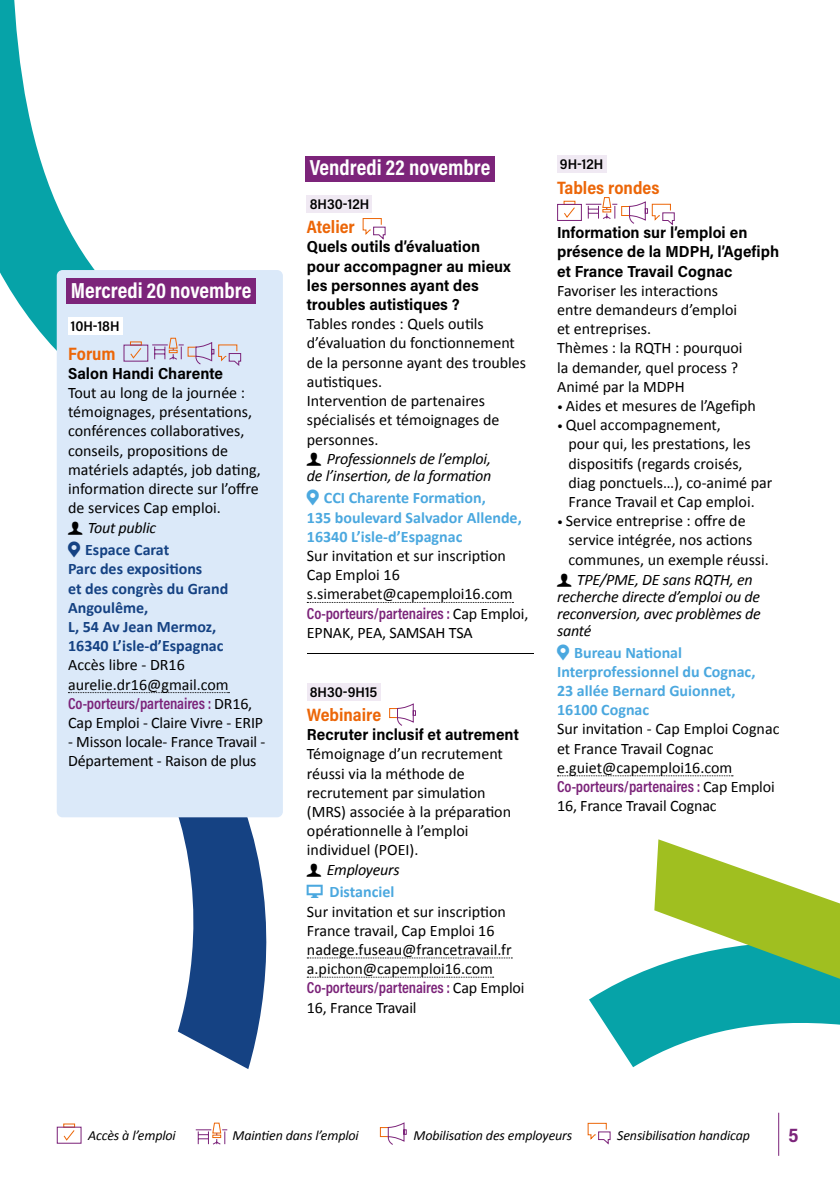
<style>
.page{position:relative;width:840px;height:1191px;background:#fff}
.page>*{position:absolute;margin:0;border:0;box-sizing:border-box;transform-origin:0 0}
.t1{font:22px "Acumin Variable Concept";letter-spacing:-.075em;color:#fff}
.t2{font:20px "Acumin Variable Concept";color:#7c247a}
.t3{font:18px "Acumin Variable Concept";letter-spacing:-.01em;color:#ec6608}
.t4{font:16px/19.2px "Calibri";color:#000}
.t5{font:16px/19.2px "Acumin Variable Concept";letter-spacing:.03em;color:#000}
.t6{font:700 16px/19.2px "Calibri";color:#4ba8df}
.t7{font:italic 16px/17px "Calibri";letter-spacing:-.015em;color:#000;text-align:right}
.t8{font:16px "Acumin Variable Concept";letter-spacing:-.08em;color:#7b2379}
.t9{font:700 16px/19.2px "Calibri";color:#154283}
.t10{font:italic 14px "Calibri";letter-spacing:-.01em;color:#000}
.t11{font:14px "Acumin Variable Concept";letter-spacing:-.015em;color:#000}
.s1{font-family:"Calibri";color:#000}
.s2{font-size:12px}
</style>
<div class="page">
<div style="left:57px;top:1126px;width:24px;height:17px;border:1px solid #7c247a"></div>
<svg style="left:63px;top:1130px;width:12px;height:11px"></svg>
<svg style="left:195px;top:1122px;width:33px;height:23px"></svg>
<svg style="left:379px;top:1122px;width:28px;height:23px"></svg>
<svg style="left:587px;top:1122px;width:23px;height:23px"></svg>
<hr style="left:777px;top:1112px;width:1px;height:43px;background:#7c247a">
<svg style="left:144px;top:817px;width:134px;height:252px"></svg>
<svg style="left:0;top:0;width:95px;height:351px"></svg>
<svg style="left:589px;top:967px;width:250px;height:101px;fill:#06a3a8"></svg>
<div style="left:57px;top:270px;width:226px;height:547px;background:#dbe9f9;border-radius:6px"></div>
<div style="left:66px;top:278px;width:189px;height:26px;background:#7c247a"></div>
<div style="left:68px;top:318px;width:54px;height:17px;background:#fff"></div>
<svg style="left:68px;top:692px;width:161px;height:1px"></svg>
<div style="left:123px;top:344px;width:25px;height:18px;border:1px solid #7c247a"></div>
<svg style="left:130px;top:348px;width:12px;height:11px"></svg>
<svg style="left:152px;top:337px;width:89px;height:29px"></svg>
<div style="left:304px;top:156px;width:190px;height:26px;background:#7c247a"></div>
<div style="left:307px;top:195px;width:65px;height:17px;background:#f0e9f3"></div>
<svg style="left:307px;top:602px;width:206px;height:1px"></svg>
<hr style="left:307px;top:653px;width:225px;height:1px;background:#000">
<div style="left:307px;top:683px;width:73px;height:17px;background:#f0e9f3"></div>
<svg style="left:307px;top:957px;width:205px;height:1px"></svg>
<svg style="left:307px;top:976px;width:186px;height:1px"></svg>
<svg style="left:362px;top:218px;width:23px;height:22px"></svg>
<svg style="left:389px;top:703px;width:27px;height:23px"></svg>
<div style="left:556px;top:155px;width:50px;height:18px;background:#f0e9f3"></div>
<svg style="left:557px;top:775px;width:175px;height:1px"></svg>
<div style="left:556px;top:204px;width:25px;height:17px;border:1px solid #7c247a"></div>
<svg style="left:564px;top:207px;width:11px;height:11px"></svg>
<svg style="left:585px;top:197px;width:89px;height:29px"></svg>
<svg style="left:654px;top:839px;width:185px;height:139px"></svg>
<h1 class="t1" style="left:71px;top:275px;width:183px">Mercredi 20 novembre</h1>
<p class="t11" style="left:71px;top:317px;width:51px">10H-18H</p>
<p class="t3" style="left:68px;top:341px;width:50px">Forum</p>
<p class="t5" style="left:68px;top:363px;width:156px">Salon Handi Charente</p>
<p class="t4" style="left:68px;top:383px;width:194px">Tout au long de la journée : témoignages, présentations, conférences collaboratives, conseils, propositions de matériels adaptés, job dating, information directe sur l’offre de services Cap emploi.</p>
<p class="t7" style="left:88px;top:518px;width:70px">Tout public</p>
<p class="t9" style="left:68px;top:540px;width:162px;text-indent:17px">Espace Carat<br>Parc des expositions<br>et des congrès du Grand<br>Angoulême,<br>L, 54 Av Jean Mermoz,<br>16340 L’isle-d’Espagnac</p>
<p class="t4" style="left:68px;top:655px;width:162px">Accès libre - DR16 aurelie.dr16@gmail.com</p>
<p class="t8" style="left:68px;top:692px;width:186px">Co-porteurs/partenaires : <span class="s1">DR16,</span></p>
<p class="t4" style="left:68px;top:712px;width:196px">Cap Emploi - Claire Vivre - ERIP</p>
<p class="t4" style="left:68px;top:732px;width:199px">- Misson locale- France Travail -<br>Département - Raison de plus</p>
<h1 class="t1" style="left:309px;top:152px;width:183px">Vendredi 22 novembre</h1>
<p class="t11" style="left:309px;top:194px;width:62px">8H30-12H</p>
<p class="t3" style="left:307px;top:215px;width:49px">Atelier</p>
<p class="t5" style="left:307px;top:237px;width:205px">Quels outils d’évaluation pour accompagner au mieux les personnes ayant des troubles autistiques ?</p>
<p class="t4" style="left:307px;top:314px;width:221px">Tables rondes : Quels outils d’évaluation du fonctionnement de la personne ayant des troubles autistiques.<br>Intervention de partenaires spécialisés et témoignages de personnes.</p>
<p class="t7" style="left:307px;top:450px;width:186px">Professionnels de l’emploi,<br>de l’insertion, de la formation</p>
<p class="t6" style="left:307px;top:488px;width:216px;text-indent:17px">CCI Charente Formation,<br>135 boulevard Salvador Allende,<br>16340 L’isle-d’Espagnac</p>
<p class="t4" style="left:307px;top:545px;width:207px">Sur invitation et sur inscription<br>Cap Emploi 16 s.simerabet@capemploi16.com</p>
<p class="t8" style="left:307px;top:602px;width:223px">Co-porteurs/partenaires : <span class="s1">Cap Emploi,</span></p>
<p class="t4" style="left:307px;top:622px;width:167px">EPNAK, PEA, SAMSAH TSA</p>
<p class="t11" style="left:309px;top:682px;width:69px">8H30-9H15</p>
<p class="t3" style="left:307px;top:702px;width:76px">Webinaire</p>
<p class="t5" style="left:307px;top:724px;width:213px">Recruter inclusif et autrement</p>
<p class="t4" style="left:307px;top:744px;width:205px">Témoignage d’un recrutement réussi via la méthode de recrutement par simulation (MRS) associée à la préparation opérationnelle à l’emploi individuel (POEI).</p>
<p class="t7" style="left:326px;top:860px;width:74px">Employeurs</p>
<p class="t6" style="left:329px;top:882px;width:66px">Distanciel</p>
<p class="t4" style="left:307px;top:901px;width:206px">Sur invitation et sur inscription<br>France travail, Cap Emploi 16 nadege.fuseau@francetravail.fr a.pichon@capemploi16.com</p>
<p class="t8" style="left:307px;top:976px;width:219px">Co-porteurs/partenaires : <span class="s1">Cap Emploi</span></p>
<p class="t4" style="left:307px;top:997px;width:111px">16, France Travail</p>
<p class="t11" style="left:559px;top:155px;width:46px">9H-12H</p>
<p class="t3" style="left:556px;top:175px;width:104px">Tables rondes</p>
<p class="t5" style="left:556px;top:222px;width:223px">Information sur l’emploi en présence de la MDPH, l’Agefiph et France Travail Cognac</p>
<p class="t4" style="left:556px;top:280px;width:187px">Favoriser les interactions entre demandeurs d’emploi et entreprises.<br>Thèmes : la RQTH : pourquoi la demander, quel process ?<br>Animé par la MDPH</p>
<p class="t4" style="left:556px;top:396px;width:200px"><span class="s2">•</span> Aides et mesures de l’Agefiph</p>
<p class="t4" style="left:568px;top:415px;width:205px;text-indent:-11px"><span class="s2">•</span> Quel accompagnement,<br>pour qui, les prestations, les dispositifs (regards croisés, diag ponctuels…), co-animé par<br>France Travail et Cap emploi.</p>
<p class="t4" style="left:568px;top:511px;width:202px;text-indent:-11px"><span class="s2">•</span> Service entreprise : offre de service intégrée, nos actions communes, un exemple réussi.</p>
<p class="t7" style="left:556px;top:570px;width:205px;text-align:left;text-indent:20px">TPE/PME, DE sans RQTH, en recherche directe d’emploi ou de reconversion, avec problèmes de santé</p>
<p class="t6" style="left:556px;top:642px;width:200px;text-indent:17px">Bureau National<br>Interprofessionnel du Cognac,<br>23 allée Bernard Guionnet,<br>16100 Cognac</p>
<p class="t4" style="left:556px;top:719px;width:224px">Sur invitation - Cap Emploi Cognac et France Travail Cognac e.guiet@capemploi16.com</p>
<p class="t8" style="left:556px;top:775px;width:219px">Co-porteurs/partenaires : <span class="s1">Cap Emploi</span></p>
<p class="t4" style="left:556px;top:796px;width:161px">16, France Travail Cognac</p>
<p class="t10" style="left:88px;top:1125px;width:89px">Accès à l’emploi</p>
<p class="t10" style="left:232px;top:1125px;width:127px">Maintien dans l’emploi</p>
<p class="t10" style="left:413px;top:1125px;width:160px">Mobilisation des employeurs</p>
<p class="t10" style="left:616px;top:1125px;width:134px">Sensibilisation handicap</p>
<p class="t2" style="left:787px;top:1121px;width:12px">5</p>
</div>
